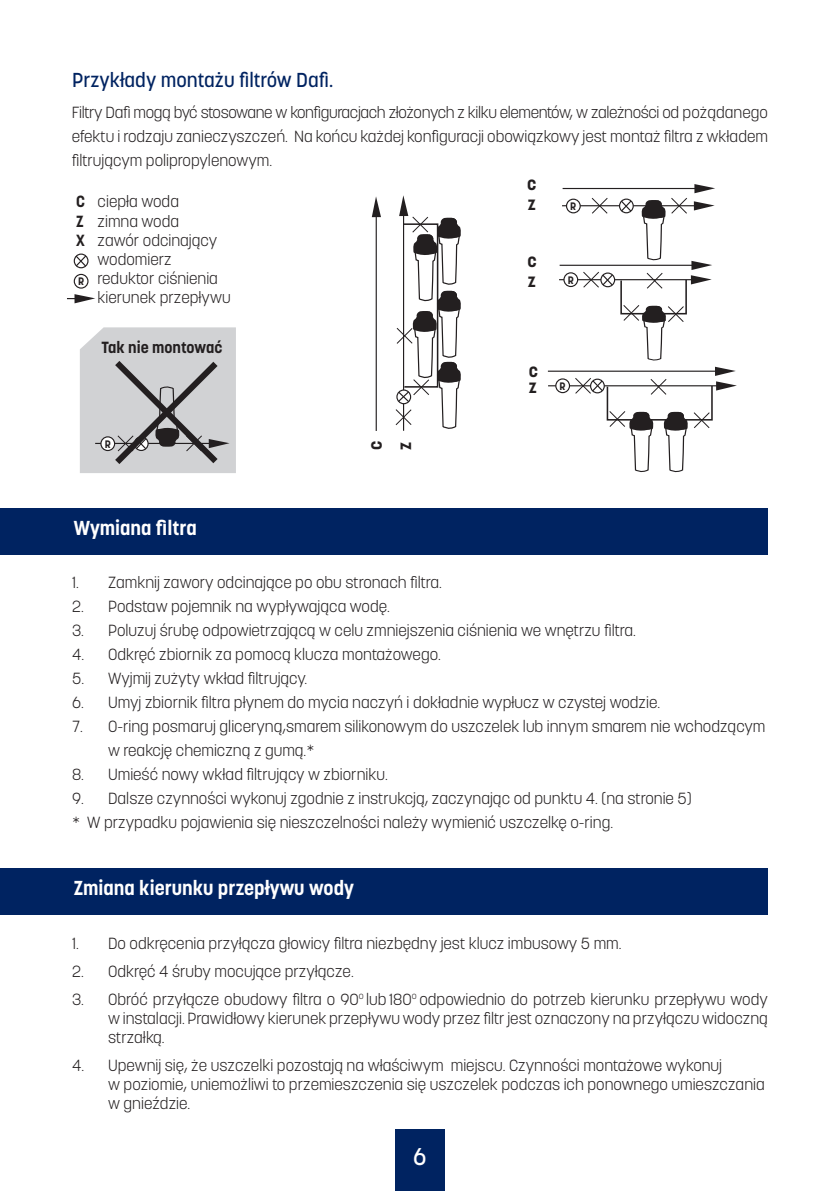
<style>
.page{position:relative;width:840px;height:1191px;background:#fff}
.page>*{position:absolute;margin:0;border:0;box-sizing:border-box;transform-origin:0 0}
.t1{font:500 24px "Korolev";color:#fff}
.t2{font:700 20px "Korolev";color:#fff}
.t3{font:500 20px "Korolev";color:#002361}
.t4{font:700 18.6px "Korolev";color:#231f20}
.t5{font:300 16px/19.2px "Korolev";color:#231f20;text-align:justify}
.t6{font:700 16px "Korolev";color:#231f20}
.t7{font:700 10.8px "Korolev";color:#231f20}
</style>
<div class="page">
<div style="left:395px;top:1129px;width:49px;height:62px;background:#002361"></div>
<div style="left:0;top:508px;width:767px;height:46px;background:#002361"></div>
<div style="left:0;top:868px;width:767px;height:47px;background:#002361"></div>
<hr style="left:375px;top:215px;width:1px;height:216px;background:#231f20">
<svg style="left:371px;top:196px;width:10px;height:21px"></svg>
<svg style="left:395px;top:195px;width:66px;height:236px"></svg>
<hr style="left:562px;top:188px;width:141px;height:1px;background:#231f20">
<hr style="left:561px;top:205px;width:142px;height:1px;background:#231f20">
<svg style="left:566px;top:199px;width:14px;height:14px"></svg>
<div style="left:565px;top:199px;width:15px;height:14px;border:1px solid #231f20;border-radius:50%"></div>
<hr style="left:558px;top:279px;width:142px;height:1px;background:#231f20">
<div style="left:563px;top:273px;width:14px;height:13px;background:#fff;border-radius:50%"></div>
<div style="left:563px;top:272px;width:15px;height:15px;border:1px solid #231f20;border-radius:50%"></div>
<hr style="left:559px;top:265px;width:141px;height:1px;background:#231f20">
<hr style="left:547px;top:385px;width:178px;height:1px;background:#231f20">
<hr style="left:547px;top:370px;width:177px;height:2px;background:#231f20">
<svg style="left:573px;top:184px;width:163px;height:289px"></svg>
<div style="left:555px;top:379px;width:14px;height:13px;background:#fff;border-radius:50%"></div>
<div style="left:555px;top:378px;width:14px;height:15px;border:1px solid #231f20;border-radius:50%"></div>
<svg style="left:80px;top:327px;width:156px;height:146px;background:#bfbfc1"></svg>
<svg style="left:67px;top:294px;width:28px;height:9px"></svg>
<div style="left:74px;top:274px;width:14px;height:15px;border:1px solid #231f20;border-radius:50%"></div>
<div style="left:74px;top:254px;width:14px;height:14px;background:#2f2b2c;border-radius:50%"></div>
<div style="left:74px;top:253px;width:14px;height:15px;border:1px solid #231f20;border-radius:50%"></div>
<svg style="left:74px;top:254px;width:13px;height:14px"></svg>
<p class="t3" style="left:72px;top:68px;width:262px">Przykłady montażu filtrów Dafi.</p>
<p class="t5" style="left:72px;top:101px;width:697px;line-height:24px">Filtry Dafi mogą być stosowane w konfiguracjach złożonych z kilku elementów, w zależności od pożądanego efektu i rodzaju zanieczyszczeń. Na końcu każdej konfiguracji obowiązkowy jest montaż filtra z wkładem filtrującym polipropylenowym.</p>
<p class="t6" style="left:76px;top:192px;width:10px">C</p>
<p class="t6" style="left:76px;top:211px;width:9px">Z</p>
<p class="t6" style="left:76px;top:230px;width:10px">X</p>
<p class="t7" style="left:78px;top:274px;width:8px">R</p>
<p class="t5" style="left:98px;top:192px;width:83px">ciepła woda</p>
<p class="t5" style="left:98px;top:211px;width:83px">zimna woda</p>
<p class="t5" style="left:98px;top:231px;width:121px">zawór odcinający</p>
<p class="t5" style="left:98px;top:250px;width:75px">wodomierz</p>
<p class="t5" style="left:98px;top:269px;width:122px">reduktor ciśnienia</p>
<p class="t5" style="left:98px;top:288px;width:134px">kierunek przepływu</p>
<p class="t6" style="left:101px;top:337px;width:123px">Tak nie montować</p>
<p class="t7" style="left:105px;top:437px;width:8px">R</p>
<p class="t2" style="left:74px;top:515px;width:124px">Wymiana filtra</p>
<p class="t4" style="left:363px;top:450px;width:11px;rotate:-90deg">c</p>
<p class="t4" style="left:392px;top:450px;width:9px;rotate:-90deg">z</p>
<p class="t4" style="left:527px;top:171px;width:11px">c</p>
<p class="t4" style="left:527px;top:192px;width:9px">z</p>
<p class="t7" style="left:570px;top:200px;width:8px">R</p>
<p class="t4" style="left:527px;top:248px;width:11px">c</p>
<p class="t4" style="left:527px;top:269px;width:9px">z</p>
<p class="t7" style="left:567px;top:273px;width:8px">R</p>
<p class="t4" style="left:528px;top:358px;width:11px">c</p>
<p class="t4" style="left:528px;top:375px;width:9px">z</p>
<p class="t7" style="left:559px;top:379px;width:8px">R</p>
<p class="t5" style="left:72px;top:572px;width:371px">1. Zamknij zawory odcinające po obu stronach filtra.</p>
<p class="t5" style="left:72px;top:596px;width:319px">2. Podstaw pojemnik na wypływająca wodę.</p>
<p class="t5" style="left:72px;top:620px;width:565px">3. Poluzuj śrubę odpowietrzającą w celu zmniejszenia ciśnienia we wnętrzu filtra.</p>
<p class="t5" style="left:72px;top:644px;width:370px">4. Odkręć zbiornik za pomocą klucza montażowego.</p>
<p class="t5" style="left:72px;top:668px;width:236px">5. Wyjmij zużyty wkład filtrujący.</p>
<p class="t5" style="left:72px;top:692px;width:589px">6. Umyj zbiornik filtra płynem do mycia naczyń i dokładnie wypłucz w czystej wodzie.</p>
<p class="t5" style="left:108px;top:714px;width:658px;line-height:24px;text-indent:-36px">7. O-ring posmaruj gliceryną,smarem silikonowym do uszczelek lub innym smarem nie wchodzącym w reakcję chemiczną z gumą.*</p>
<p class="t5" style="left:72px;top:764px;width:317px">8. Umieść nowy wkład filtrujący w zbiorniku.</p>
<p class="t5" style="left:72px;top:788px;width:620px">9. Dalsze czynności wykonuj zgodnie z instrukcją, zaczynając od punktu 4. (na stronie 5)</p>
<p class="t5" style="left:72px;top:812px;width:542px">* W przypadku pojawienia się nieszczelności należy wymienić uszczelkę o-ring.</p>
<p class="t2" style="left:74px;top:875px;width:281px">Zmiana kierunku przepływu wody</p>
<p class="t5" style="left:72px;top:934px;width:550px">1. Do odkręcenia przyłącza głowicy filtra niezbędny jest klucz imbusowy 5 mm.</p>
<p class="t5" style="left:72px;top:961px;width:283px">2. Odkręć 4 śruby mocujące przyłącze.</p>
<p class="t5" style="left:108px;top:989px;width:661px;text-indent:-36px">3. Obróć przyłącze obudowy filtra o 90<sup>o</sup> lub 180<sup>o</sup> odpowiednio do potrzeb kierunku przepływu wody w instalacji. Prawidłowy kierunek przepływu wody przez filtr jest oznaczony na przyłączu widoczną strzałką.</p>
<p class="t5" style="left:108px;top:1055px;width:657px;text-align:left;text-indent:-36px">4. Upewnij się, że uszczelki pozostają na właściwym miejscu. Czynności montażowe wykonuj<br>w poziomie, uniemożliwi to przemieszczenia się uszczelek podczas ich ponownego umieszczania w gnieździe.</p>
<h1 class="t1" style="left:413px;top:1141px;width:15px">6</h1>
</div>
